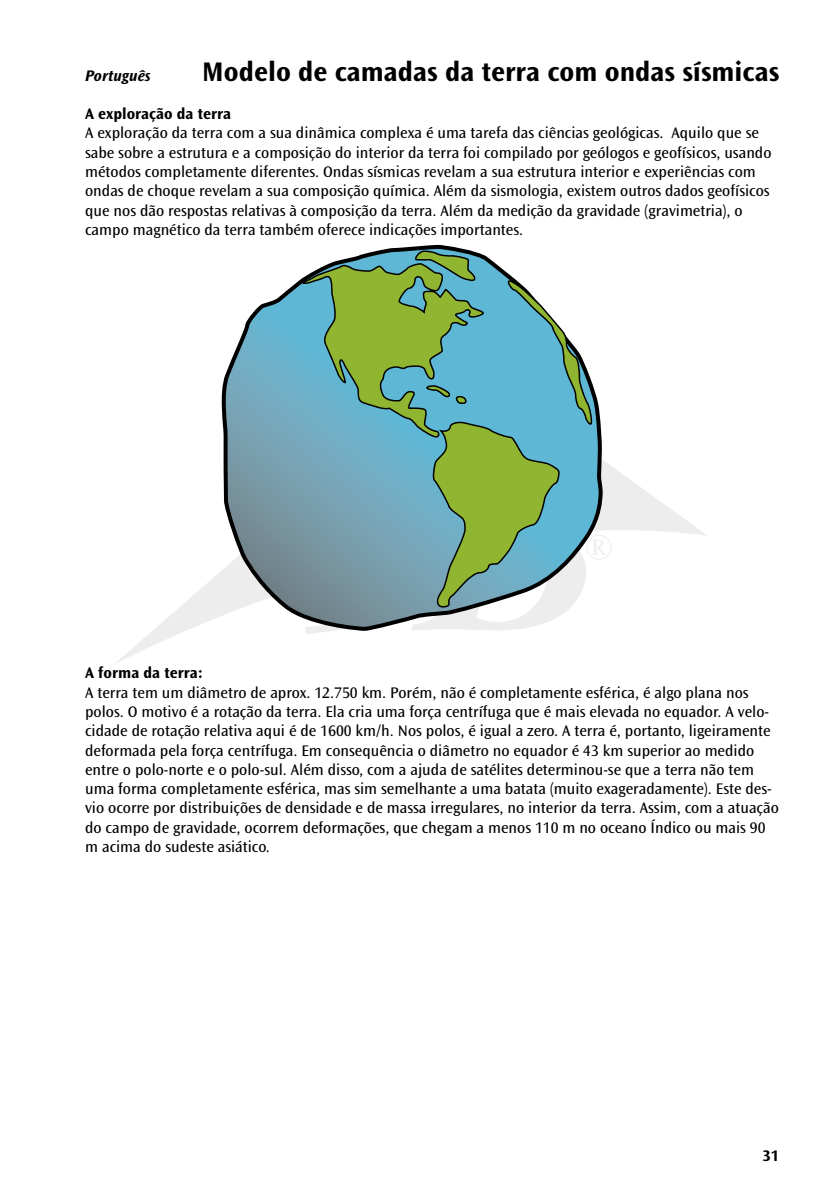
<style>
.page{position:relative;width:836px;height:1191px;background:#fff}
.page>*{position:absolute;margin:0;border:0;box-sizing:border-box;transform-origin:0 0}
.t1{font:700 28px "Ocean Sans Std";color:#000}
.t2{font:16px/19.2px "Ocean Sans Std";color:#000}
.t3{font:700 16px "Ocean Sans Std";color:#000}
.t4{font:italic 700 16px "Ocean Sans Std";color:#000}
</style>
<div class="page">
<svg style="left:115px;top:460px;width:592px;height:204px"></svg>
<svg style="left:220px;top:244px;width:383px;height:389px"></svg>
<svg style="left:299px;top:250px;width:294px;height:384px;background:#7fb0a0"></svg>
<h1 class="t1" style="left:202px;top:56px;width:578px">Modelo de camadas da terra com ondas sísmicas</h1>
<p class="t4" style="left:85px;top:66px;width:67px">Português</p>
<p class="t3" style="left:85px;top:105px;width:147px">A exploração da terra</p>
<p class="t2" style="left:85px;top:124px;width:687px">A exploração da terra com a sua dinâmica complexa é uma tarefa das ciências geológicas. Aquilo que se sabe sobre a estrutura e a composição do interior da terra foi compilado por geólogos e geofísicos, usando métodos completamente diferentes. Ondas sísmicas revelam a sua estrutura interior e experiências com ondas de choque revelam a sua composição química. Além da sismologia, existem outros dados geofísicos que nos dão respostas relativas à composição da terra. Além da medição da gravidade (gravimetria), o campo magnético da terra também oferece indicações importantes.</p>
<p class="t3" style="left:85px;top:664px;width:119px">A forma da terra:</p>
<p class="t2" style="left:85px;top:683px;width:694px">A terra tem um diâmetro de aprox. 12.750 km. Porém, não é completamente esférica, é algo plana nos polos. O motivo é a rotação da terra. Ela cria uma força centrífuga que é mais elevada no equador. A velo&shy;cidade de rotação relativa aqui é de 1600 km/h. Nos polos, é igual a zero. A terra é, portanto, ligeiramente deformada pela força centrífuga. Em consequência o diâmetro no equador é 43 km superior ao medido entre o polo-norte e o polo-sul. Além disso, com a ajuda de satélites determinou-se que a terra não tem uma forma completamente esférica, mas sim semelhante a uma batata (muito exageradamente). Este des&shy;vio ocorre por distribuições de densidade e de massa irregulares, no interior da terra. Assim, com a atuação do campo de gravidade, ocorrem deformações, que chegam a menos 110 m no oceano Índico ou mais 90 m acima do sudeste asiático.</p>
<p class="t3" style="left:762px;top:1146px;width:18px">31</p>
</div>
